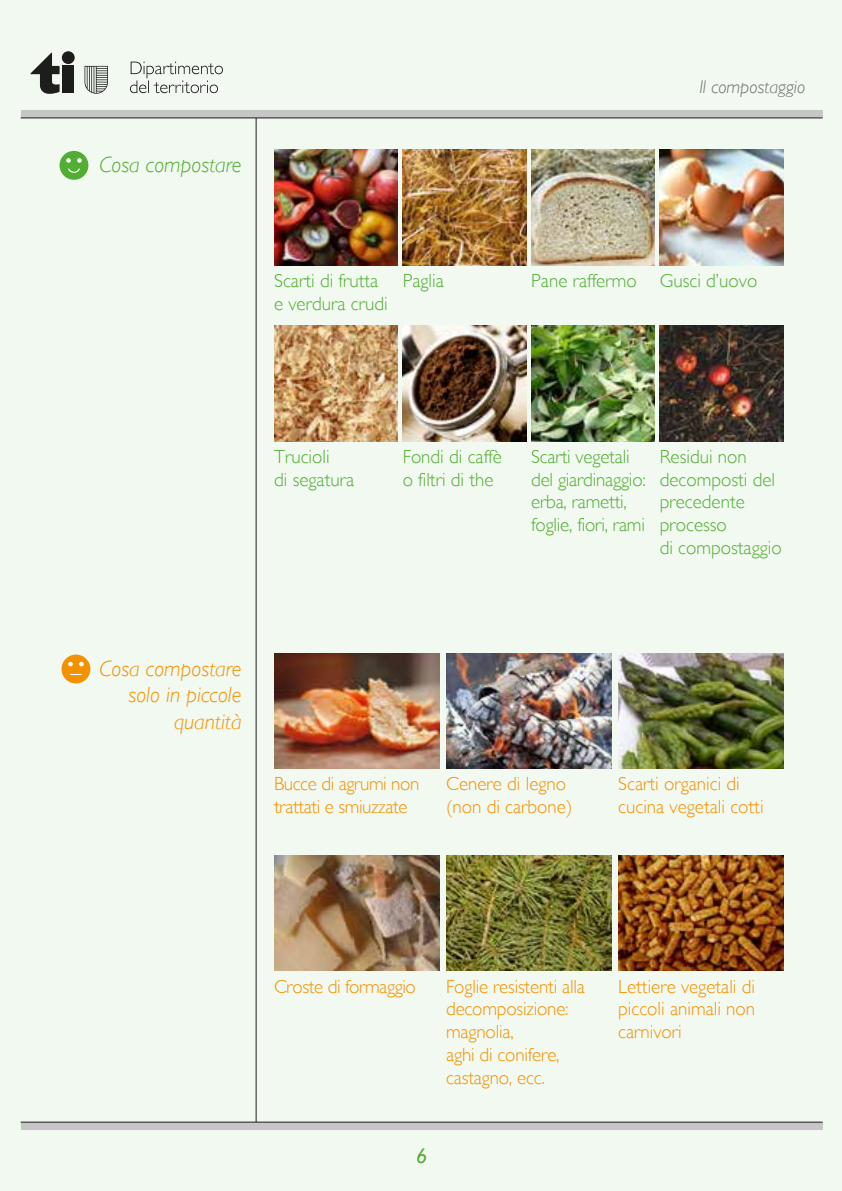
<style>
.page{position:relative;width:842px;height:1191px;background:#f1f9f1}
.page>*{position:absolute;margin:0;border:0;box-sizing:border-box;transform-origin:0 0}
.t1{font:italic 300 22px/26.4px "Gill Sans";color:#f39200;text-align:right}
.t2{font:italic 300 22px "Gill Sans";color:#52ae32}
.t3{font:italic 21.2px "Gill Sans";color:#52ae32}
.t4{font:300 19px/22.8px "Gill Sans";letter-spacing:-.01em;color:#f39200}
.t5{font:300 19px/22.8px "Gill Sans";color:#52ae32}
.t6{font:italic 300 18.4px "Gill Sans";color:#706f6f}
</style>
<div class="page">
<hr style="left:256px;top:118px;width:1px;height:1004px;background:#1d1d1b">
<div style="left:21px;top:110px;width:801px;height:8px;background:#c6c6c6"></div>
<div style="left:21px;top:1122px;width:801px;height:7px;background:#c6c6c6"></div>
<hr style="left:21px;top:118px;width:801px;height:1px;background:#1d1d1b">
<hr style="left:21px;top:1121px;width:801px;height:1px;background:#1d1d1b">
<img style="left:274px;top:149px;width:124px;height:116px">
<img style="left:403px;top:149px;width:123px;height:116px">
<img style="left:531px;top:149px;width:124px;height:116px">
<img style="left:660px;top:149px;width:123px;height:116px">
<img style="left:274px;top:326px;width:124px;height:115px">
<img style="left:403px;top:325px;width:123px;height:116px">
<img style="left:531px;top:325px;width:124px;height:116px">
<img style="left:660px;top:325px;width:123px;height:116px">
<div style="left:60px;top:151px;width:28px;height:29px;background:#52ae32;border-radius:50%"></div>
<svg style="left:66px;top:158px;width:16px;height:15px"></svg>
<img style="left:274px;top:653px;width:166px;height:116px">
<img style="left:446px;top:653px;width:166px;height:116px">
<img style="left:618px;top:653px;width:166px;height:116px">
<img style="left:274px;top:855px;width:166px;height:116px">
<img style="left:446px;top:855px;width:166px;height:116px">
<img style="left:618px;top:855px;width:166px;height:116px">
<div style="left:62px;top:654px;width:28px;height:29px;background:#f39200;border-radius:50%"></div>
<svg style="left:68px;top:662px;width:5px;height:4px"></svg>
<svg style="left:79px;top:662px;width:5px;height:4px"></svg>
<div style="left:63px;top:66px;width:11px;height:27px;background:#1d1d1b"></div>
<div style="left:62px;top:51px;width:13px;height:13px;background:#1d1d1b;border-radius:50%"></div>
<svg style="left:31px;top:53px;width:29px;height:41px"></svg>
<svg style="left:85px;top:66px;width:23px;height:28px"></svg>
<svg style="left:130px;top:62px;width:93px;height:31px"></svg>
<p class="t2" style="left:99px;top:153px;width:144px">Cosa compostare</p>
<p class="t6" style="left:699px;top:77px;width:108px">Il compostaggio</p>
<p class="t5" style="left:274px;top:269px;width:115px">Scarti di frutta e verdura crudi</p>
<p class="t5" style="left:403px;top:269px;width:43px">Paglia</p>
<p class="t5" style="left:531px;top:269px;width:228px">Pane raffermo Gusci d’uovo</p>
<p class="t5" style="left:274px;top:445px;width:82px">Trucioli<br>di segatura</p>
<p class="t5" style="left:403px;top:445px;width:101px">Fondi di caffè o filtri di the</p>
<p class="t5" style="left:531px;top:445px;width:116px">Scarti vegetali del giardinaggio: erba, rametti, foglie, fiori, rami</p>
<p class="t5" style="left:660px;top:445px;width:124px">Residui non decomposti del precedente processo<br>di compostaggio</p>
<p class="t1" style="left:99px;top:656px;width:144px">Cosa compostare solo in piccole quantità</p>
<p class="t4" style="left:274px;top:772px;width:147px">Bucce di agrumi non trattati e smiuzzate</p>
<p class="t4" style="left:446px;top:772px;width:128px">Cenere di legno (non di carbone)</p>
<p class="t4" style="left:618px;top:772px;width:147px">Scarti organici di cucina vegetali cotti</p>
<p class="t4" style="left:274px;top:975px;width:143px">Croste di formaggio</p>
<p class="t4" style="left:446px;top:975px;width:140px">Foglie resistenti alla decomposizione: magnolia,<br>aghi di conifere, castagno, ecc.</p>
<p class="t4" style="left:618px;top:975px;width:138px;text-align:justify">Lettiere vegetali di piccoli animali non carnivori</p>
<p class="t3" style="left:416px;top:1143px;width:13px">6</p>
</div>
